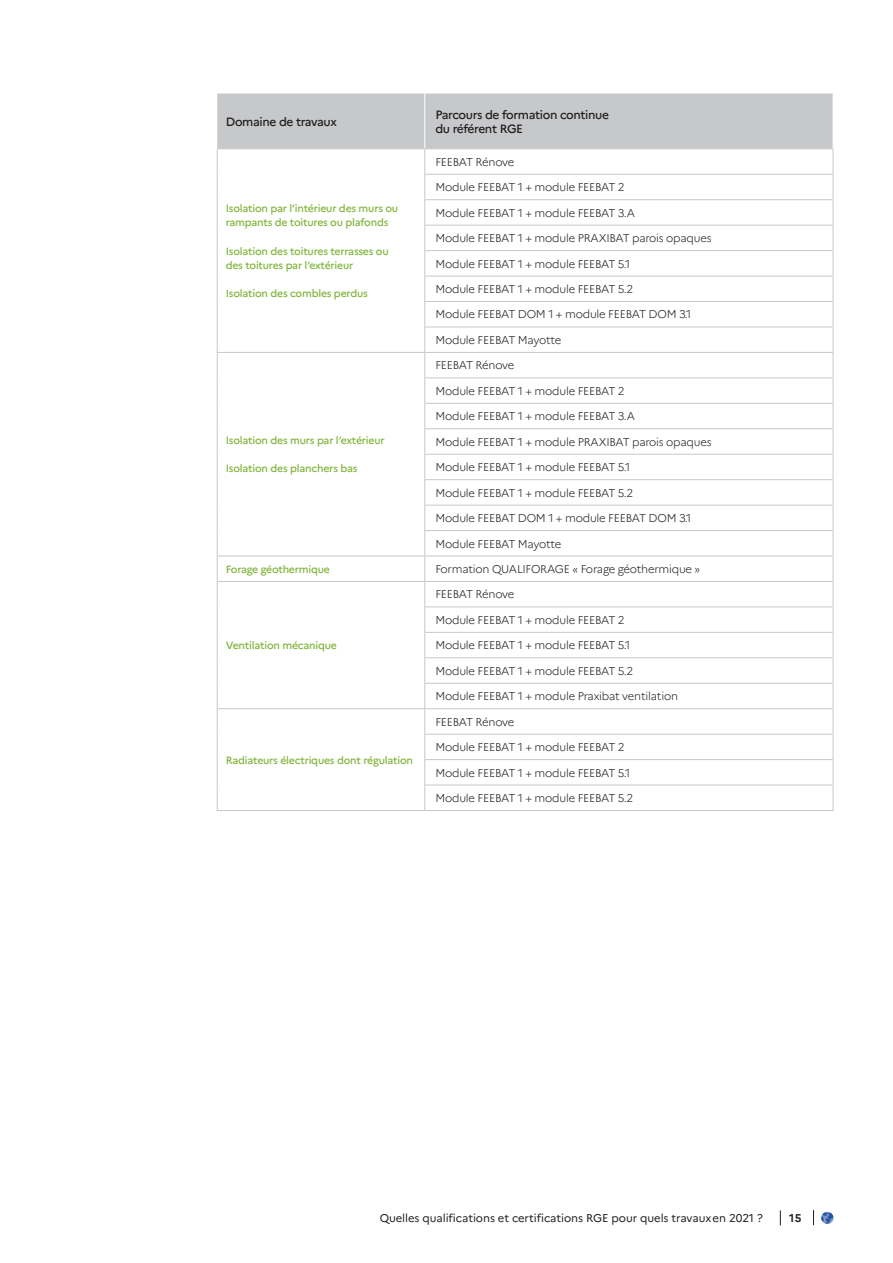
<style>
.page{position:relative;width:893px;height:1263px;background:#fff}
.page>*{position:absolute;margin:0;border:0;box-sizing:border-box;transform-origin:0 0}
.t1{font:500 12px/14.2px "Marianne";letter-spacing:-.03em;color:#231f20}
.t2{font:300 11.25px "Marianne";letter-spacing:-.02em;color:#231f20}
.t3{font:11.25px "Marianne";letter-spacing:-.005em;color:#231f20}
.t4{font:700 11.25px "Marianne";color:#231f20}
.t5{font:500 10.5px/14.2px "Marianne";letter-spacing:-.02em;color:#7fb438}
</style>
<div class="page">
<svg style="left:780px;top:1210px;width:1px;height:15px"></svg>
<svg style="left:813px;top:1210px;width:1px;height:15px"></svg>
<svg style="left:821px;top:1212px;width:12px;height:12px"></svg>
<hr style="left:217px;top:810px;width:208px;height:1px;background:#c7c8ca">
<svg style="left:217px;top:94px;width:617px;height:716px"></svg>
<hr style="left:425px;top:810px;width:408px;height:1px;background:#c7c8ca">
<p class="t1" style="left:226px;top:114px;width:113px">Domaine de travaux</p>
<p class="t1" style="left:435px;top:107px;width:175px">Parcours de formation continue du référent RGE</p>
<p class="t5" style="left:226px;top:201px;width:174px">Isolation par l’intérieur des murs ou rampants de toitures ou plafonds</p>
<p class="t5" style="left:226px;top:244px;width:164px">Isolation des toitures terrasses ou des toitures par l’extérieur</p>
<p class="t5" style="left:226px;top:286px;width:144px">Isolation des combles perdus</p>
<p class="t5" style="left:226px;top:433px;width:160px">Isolation des murs par l’extérieur</p>
<p class="t5" style="left:226px;top:461px;width:133px">Isolation des planchers bas</p>
<p class="t2" style="left:435px;top:155px;width:81px">FEEBAT Rénove</p>
<p class="t2" style="left:435px;top:180px;width:191px">Module FEEBAT 1 + module FEEBAT 2</p>
<p class="t2" style="left:435px;top:206px;width:201px">Module FEEBAT 1 + module FEEBAT 3.A</p>
<p class="t2" style="left:435px;top:231px;width:278px">Module FEEBAT 1 + module PRAXIBAT parois opaques</p>
<p class="t2" style="left:435px;top:257px;width:196px">Module FEEBAT 1 + module FEEBAT 5.1</p>
<p class="t2" style="left:435px;top:282px;width:199px">Module FEEBAT 1 + module FEEBAT 5.2</p>
<p class="t2" style="left:435px;top:308px;width:258px">Module FEEBAT DOM 1 + module FEEBAT DOM 3.1</p>
<p class="t2" style="left:435px;top:333px;width:128px">Module FEEBAT Mayotte</p>
<p class="t2" style="left:435px;top:358px;width:81px">FEEBAT Rénove</p>
<p class="t2" style="left:435px;top:384px;width:191px">Module FEEBAT 1 + module FEEBAT 2</p>
<p class="t2" style="left:435px;top:409px;width:201px">Module FEEBAT 1 + module FEEBAT 3.A</p>
<p class="t2" style="left:435px;top:435px;width:278px">Module FEEBAT 1 + module PRAXIBAT parois opaques</p>
<p class="t2" style="left:435px;top:460px;width:196px">Module FEEBAT 1 + module FEEBAT 5.1</p>
<p class="t2" style="left:435px;top:486px;width:199px">Module FEEBAT 1 + module FEEBAT 5.2</p>
<p class="t2" style="left:435px;top:511px;width:258px">Module FEEBAT DOM 1 + module FEEBAT DOM 3.1</p>
<p class="t2" style="left:435px;top:537px;width:128px">Module FEEBAT Mayotte</p>
<p class="t5" style="left:226px;top:562px;width:106px">Forage géothermique</p>
<p class="t2" style="left:435px;top:562px;width:266px">Formation QUALIFORAGE « Forage géothermique »</p>
<p class="t5" style="left:226px;top:638px;width:113px">Ventilation mécanique</p>
<p class="t5" style="left:226px;top:753px;width:189px">Radiateurs électriques dont régulation</p>
<p class="t2" style="left:435px;top:587px;width:81px">FEEBAT Rénove</p>
<p class="t2" style="left:435px;top:613px;width:191px">Module FEEBAT 1 + module FEEBAT 2</p>
<p class="t2" style="left:435px;top:638px;width:196px">Module FEEBAT 1 + module FEEBAT 5.1</p>
<p class="t2" style="left:435px;top:664px;width:199px">Module FEEBAT 1 + module FEEBAT 5.2</p>
<p class="t2" style="left:435px;top:689px;width:244px">Module FEEBAT 1 + module Praxibat ventilation</p>
<p class="t2" style="left:435px;top:715px;width:81px">FEEBAT Rénove</p>
<p class="t2" style="left:435px;top:740px;width:191px">Module FEEBAT 1 + module FEEBAT 2</p>
<p class="t2" style="left:435px;top:766px;width:196px">Module FEEBAT 1 + module FEEBAT 5.1</p>
<p class="t2" style="left:435px;top:791px;width:199px">Module FEEBAT 1 + module FEEBAT 5.2</p>
<p class="t3" style="left:380px;top:1211px;width:385px">Quelles qualifications et certifications RGE pour quels travauxen 2021 ?</p>
<p class="t4" style="left:789px;top:1211px;width:14px">15</p>
</div>
